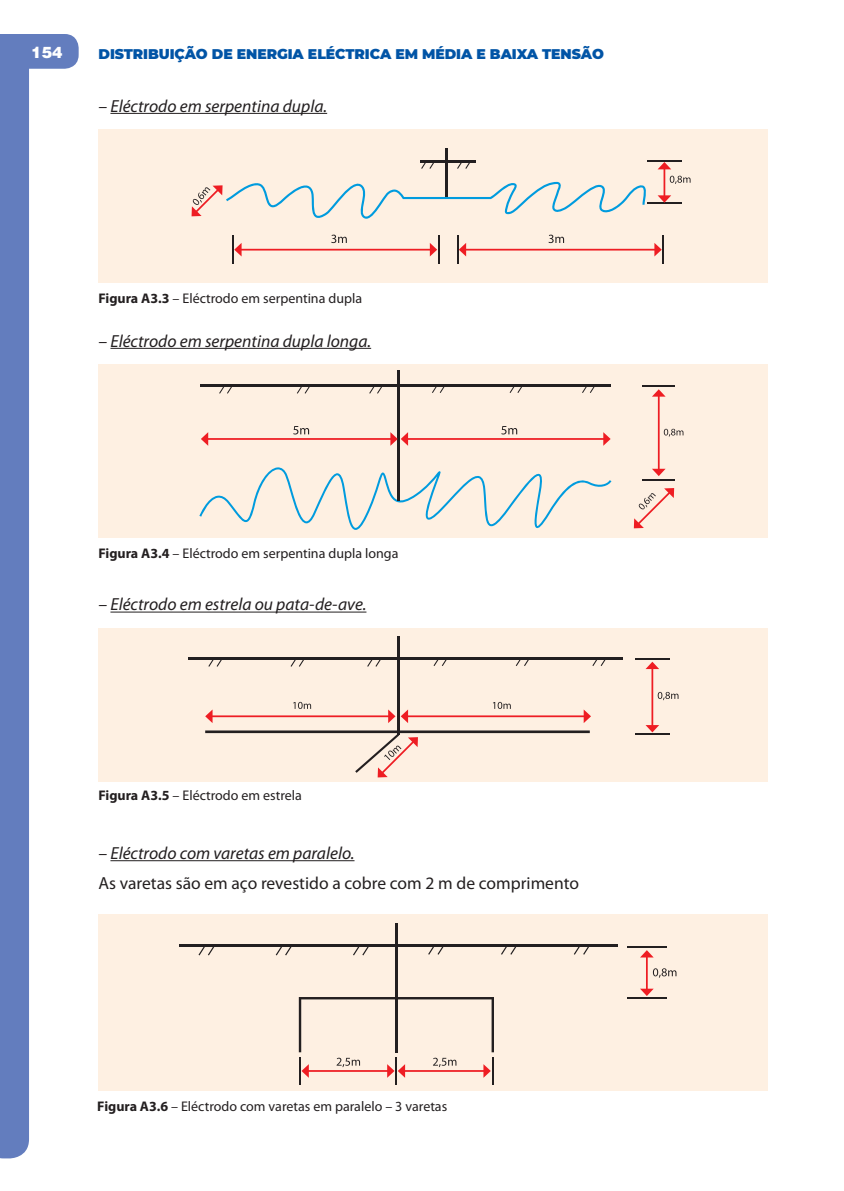
<style>
.page{position:relative;width:844px;height:1191px;background:#fff}
.page>*{position:absolute;margin:0;border:0;box-sizing:border-box;transform-origin:0 0}
.t1{font:italic 17.5px "Myriad Pro";color:#231f20}
.t2{font:17.5px "Myriad Pro";color:#231f20}
.t3{font:900 15.75px "Helvetica LT Std";color:#fff}
.t4{font:14px "Myriad Pro";color:#231f20}
.t5{font:900 14px "Montserrat";letter-spacing:-.005em;color:#0154a6}
.s1{font-weight:700}
</style>
<div class="page">
<div style="left:98px;top:129px;width:670px;height:154px;background:#fef0e2"></div>
<div style="left:98px;top:364px;width:670px;height:174px;background:#fef0e2"></div>
<div style="left:98px;top:628px;width:670px;height:153px;background:#fef0e2"></div>
<div style="left:98px;top:914px;width:670px;height:177px;background:#fef0e2"></div>
<hr style="left:110px;top:113px;width:217px;height:1px;background:#231f20">
<hr style="left:110px;top:348px;width:261px;height:1px;background:#231f20">
<hr style="left:110px;top:611px;width:256px;height:1px;background:#231f20">
<hr style="left:110px;top:860px;width:244px;height:1px;background:#231f20">
<svg style="left:331px;top:235px;width:16px;height:8px"></svg>
<svg style="left:548px;top:235px;width:16px;height:8px"></svg>
<svg style="left:670px;top:176px;width:20px;height:8px"></svg>
<hr style="left:446px;top:148px;width:2px;height:50px;background:#231f20">
<hr style="left:420px;top:160px;width:56px;height:2px;background:#231f20">
<hr style="left:647px;top:161px;width:34px;height:1px;background:#231f20">
<hr style="left:647px;top:202px;width:34px;height:1px;background:#231f20">
<svg style="left:421px;top:162px;width:14px;height:7px"></svg>
<svg style="left:457px;top:162px;width:14px;height:7px"></svg>
<svg style="left:664px;top:429px;width:19px;height:8px"></svg>
<hr style="left:642px;top:386px;width:33px;height:1px;background:#231f20">
<hr style="left:642px;top:479px;width:33px;height:1px;background:#231f20">
<svg style="left:199px;top:467px;width:412px;height:63px"></svg>
<hr style="left:398px;top:370px;width:2px;height:131px;background:#231f20">
<svg style="left:293px;top:426px;width:16px;height:8px"></svg>
<svg style="left:501px;top:426px;width:16px;height:8px"></svg>
<svg style="left:219px;top:387px;width:13px;height:7px"></svg>
<svg style="left:297px;top:387px;width:13px;height:7px"></svg>
<svg style="left:369px;top:387px;width:13px;height:7px"></svg>
<svg style="left:432px;top:387px;width:13px;height:6px"></svg>
<svg style="left:509px;top:387px;width:13px;height:6px"></svg>
<svg style="left:582px;top:387px;width:13px;height:6px"></svg>
<hr style="left:200px;top:385px;width:410px;height:2px;background:#231f20">
<svg style="left:657px;top:692px;width:21px;height:8px"></svg>
<hr style="left:635px;top:658px;width:34px;height:1px;background:#231f20">
<hr style="left:635px;top:734px;width:34px;height:1px;background:#231f20">
<hr style="left:397px;top:636px;width:2px;height:98px;background:#231f20">
<svg style="left:493px;top:702px;width:18px;height:7px"></svg>
<svg style="left:293px;top:702px;width:18px;height:7px"></svg>
<svg style="left:208px;top:659px;width:14px;height:8px"></svg>
<svg style="left:290px;top:659px;width:14px;height:8px"></svg>
<svg style="left:367px;top:659px;width:14px;height:8px"></svg>
<svg style="left:433px;top:659px;width:14px;height:7px"></svg>
<svg style="left:516px;top:659px;width:13px;height:7px"></svg>
<svg style="left:592px;top:659px;width:14px;height:7px"></svg>
<hr style="left:188px;top:657px;width:434px;height:2px;background:#231f20">
<svg style="left:653px;top:968px;width:23px;height:9px"></svg>
<hr style="left:627px;top:946px;width:39px;height:1px;background:#231f20">
<hr style="left:627px;top:997px;width:39px;height:2px;background:#231f20">
<hr style="left:395px;top:923px;width:2px;height:129px;background:#231f20">
<svg style="left:198px;top:947px;width:16px;height:8px"></svg>
<svg style="left:276px;top:947px;width:15px;height:8px"></svg>
<svg style="left:353px;top:947px;width:16px;height:8px"></svg>
<svg style="left:428px;top:947px;width:16px;height:7px"></svg>
<svg style="left:501px;top:947px;width:16px;height:7px"></svg>
<svg style="left:574px;top:947px;width:15px;height:7px"></svg>
<hr style="left:179px;top:944px;width:438px;height:3px;background:#231f20">
<hr style="left:465px;top:249px;width:190px;height:1px;background:#ee1d23">
<svg style="left:654px;top:235px;width:9px;height:28px"></svg>
<svg style="left:457px;top:235px;width:9px;height:28px"></svg>
<hr style="left:407px;top:438px;width:197px;height:2px;background:#ee1d23">
<svg style="left:603px;top:432px;width:7px;height:14px"></svg>
<hr style="left:407px;top:715px;width:177px;height:2px;background:#ee1d23">
<svg style="left:583px;top:709px;width:8px;height:14px"></svg>
<svg style="left:401px;top:709px;width:7px;height:14px"></svg>
<hr style="left:212px;top:715px;width:177px;height:2px;background:#ee1d23">
<svg style="left:388px;top:709px;width:7px;height:14px"></svg>
<svg style="left:205px;top:710px;width:7px;height:13px"></svg>
<hr style="left:205px;top:730px;width:385px;height:3px;background:#231f20">
<hr style="left:663px;top:169px;width:2px;height:27px;background:#ee1d23">
<svg style="left:657px;top:195px;width:14px;height:8px"></svg>
<svg style="left:658px;top:162px;width:13px;height:7px"></svg>
<hr style="left:658px;top:396px;width:1px;height:73px;background:#ee1d23">
<svg style="left:652px;top:469px;width:13px;height:7px"></svg>
<svg style="left:652px;top:389px;width:13px;height:8px"></svg>
<hr style="left:651px;top:668px;width:2px;height:58px;background:#ee1d23">
<svg style="left:645px;top:725px;width:14px;height:7px"></svg>
<svg style="left:645px;top:662px;width:14px;height:7px"></svg>
<hr style="left:646px;top:956px;width:1px;height:33px;background:#ee1d23">
<svg style="left:640px;top:988px;width:13px;height:8px"></svg>
<svg style="left:640px;top:950px;width:13px;height:7px"></svg>
<svg style="left:299px;top:997px;width:195px;height:87px"></svg>
<hr style="left:241px;top:249px;width:190px;height:1px;background:#ee1d23">
<svg style="left:430px;top:235px;width:9px;height:28px"></svg>
<svg style="left:232px;top:235px;width:10px;height:28px"></svg>
<hr style="left:207px;top:438px;width:184px;height:2px;background:#ee1d23">
<svg style="left:390px;top:432px;width:18px;height:14px"></svg>
<svg style="left:201px;top:432px;width:7px;height:14px"></svg>
<svg style="left:191px;top:179px;width:455px;height:40px"></svg>
<svg style="left:634px;top:488px;width:40px;height:40px"></svg>
<svg style="left:355px;top:733px;width:63px;height:44px"></svg>
<svg style="left:0;top:34px;width:79px;height:1124px"></svg>
<p class="t3" style="left:31px;top:42px;width:33px">154</p>
<p class="t5" style="left:98px;top:43px;width:507px">DISTRIBUIÇÃO DE ENERGIA ELÉCTRICA EM MÉDIA E BAIXA TENSÃO</p>
<p class="t1" style="left:98px;top:95px;width:230px">– Eléctrodo em serpentina dupla.</p>
<p class="t4" style="left:98px;top:289px;width:265px"><span class="s1">Figura A3.3</span> – Eléctrodo em serpentina dupla</p>
<p class="t1" style="left:98px;top:330px;width:274px">– Eléctrodo em serpentina dupla longa.</p>
<p class="t4" style="left:98px;top:544px;width:301px"><span class="s1">Figura A3.4</span> – Eléctrodo em serpentina dupla longa</p>
<p class="t1" style="left:98px;top:593px;width:269px">– Eléctrodo em estrela ou pata-de-ave.</p>
<p class="t4" style="left:98px;top:786px;width:205px"><span class="s1">Figura A3.5</span> – Eléctrodo em estrela</p>
<p class="t1" style="left:98px;top:842px;width:257px">– Eléctrodo com varetas em paralelo.</p>
<p class="t2" style="left:98px;top:873px;width:482px">As varetas são em aço revestido a cobre com 2 m de comprimento</p>
<p class="t4" style="left:97px;top:1097px;width:351px"><span class="s1">Figura A3.6</span> – Eléctrodo com varetas em paralelo – 3 varetas</p>
</div>
